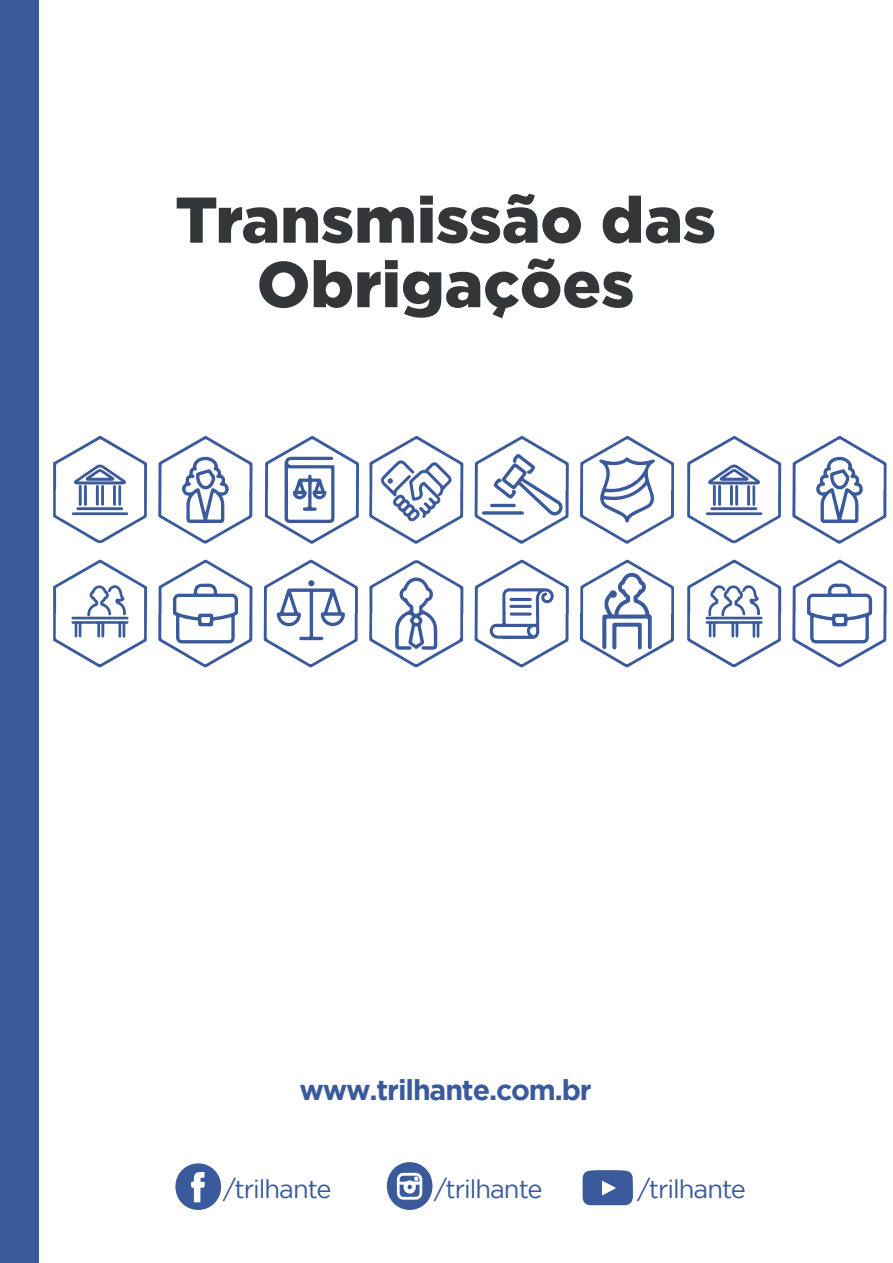
<style>
.page{position:relative;width:893px;height:1263px;background:#fff}
.page>*{position:absolute;margin:0;border:0;box-sizing:border-box;transform-origin:0 0}
.Fim_Ebook{font:900 64.5px/64.5px "Gotham";color:#33373a;text-align:center}
.t1{font:700 28.5px "Gotham";letter-spacing:-.04em;color:#3b5a9b}
.Parágrafo_Texto{font:25.5px "Gotham";letter-spacing:-.04em;color:#3b5a9b}
</style>
<div class="page">
<div style="left:0;top:0;width:39px;height:1263px;background:#3b5a9b"></div>
<svg style="left:475px;top:436px;width:94px;height:108px"></svg>
<svg style="left:53px;top:559px;width:94px;height:109px"></svg>
<svg style="left:369px;top:436px;width:94px;height:108px"></svg>
<svg style="left:158px;top:559px;width:94px;height:108px"></svg>
<svg style="left:792px;top:559px;width:95px;height:108px"></svg>
<svg style="left:580px;top:559px;width:94px;height:108px"></svg>
<svg style="left:264px;top:559px;width:94px;height:109px"></svg>
<div style="left:308px;top:580px;width:7px;height:6px;background:#3b5a9b;border-radius:50%"></div>
<svg style="left:369px;top:560px;width:94px;height:107px"></svg>
<svg style="left:687px;top:559px;width:94px;height:108px"></svg>
<svg style="left:580px;top:436px;width:94px;height:108px"></svg>
<svg style="left:158px;top:436px;width:94px;height:108px"></svg>
<svg style="left:792px;top:436px;width:95px;height:108px"></svg>
<svg style="left:53px;top:436px;width:94px;height:108px"></svg>
<svg style="left:265px;top:436px;width:94px;height:108px"></svg>
<svg style="left:687px;top:436px;width:94px;height:108px"></svg>
<svg style="left:475px;top:559px;width:94px;height:109px"></svg>
<svg style="left:175px;top:1163px;width:46px;height:47px"></svg>
<svg style="left:387px;top:1162px;width:46px;height:48px"></svg>
<svg style="left:582px;top:1170px;width:51px;height:35px;background:#516ca6"></svg>
<p class="Fim_Ebook" style="left:175px;top:186px;width:542px">Transmissão das<br>Obrigações</p>
<p class="t1" style="left:299px;top:1073px;width:294px">www.trilhante.com.br</p>
<p class="Parágrafo_Texto" style="left:223px;top:1174px;width:110px">/trilhante</p>
<p class="Parágrafo_Texto" style="left:434px;top:1174px;width:110px">/trilhante</p>
<p class="Parágrafo_Texto" style="left:638px;top:1174px;width:110px">/trilhante</p>
</div>
